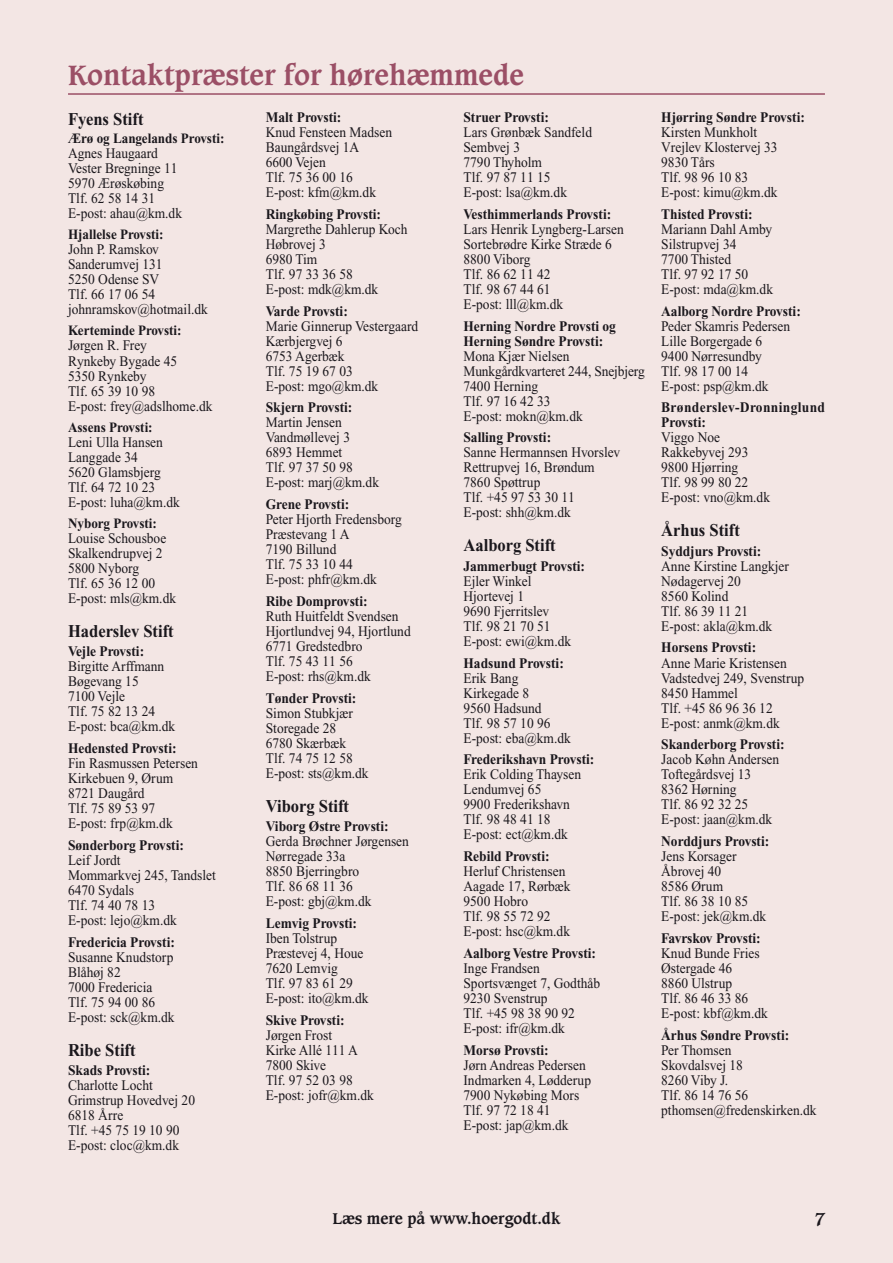
<style>
.page{position:relative;width:893px;height:1263px;background:#f3e6e4}
.page>*{position:absolute;margin:0;border:0;box-sizing:border-box;transform-origin:0 0}
.t1{font:700 27px "Caxton";color:#9b4f66}
.t2{font:700 18px "Times New Roman";color:#1a171c;scale:.92 1}
.t3{font:700 18px "Caxton";color:#1a171c}
.t4{font:700 15px "Caxton";color:#1a171c}
.t5{font:14.7px/15px "Times New Roman";color:#1a171c;scale:.92 1}
.t6{font:700 14.7px/15px "Times New Roman";color:#1a171c;scale:.92 1}
.t7{font:700 14.7px/15px "Times New Roman";letter-spacing:.025em;color:#1a171c;scale:.92 1}
.t8{font:700 14.25px "Times New Roman";color:#1a171c;scale:.92 1}
</style>
<div class="page">
<hr style="left:68px;top:93px;width:757px;height:2px;background:#9b4f66">
<h1 class="t1" style="left:68px;top:58px;width:458px">Kontaktpræster for hørehæmmede</h1>
<p class="t2" style="left:68px;top:108px;width:84px">Fyens Stift</p>
<p class="t8" style="left:68px;top:130px;width:171px">Ærø og Langelands Provsti:</p>
<p class="t5" style="left:68px;top:146px;width:125px">Agnes Haugaard<br>Vester Bregninge 11<br>5970 Ærøskøbing<br>Tlf. 62 58 14 31<br>E-post: ahau@km.dk</p>
<p class="t8" style="left:68px;top:227px;width:105px">Hjallelse Provsti:</p>
<p class="t5" style="left:68px;top:242px;width:154px">John P. Ramskov<br>Sanderumvej 131<br>5250 Odense SV<br>Tlf. 66 17 06 54 johnramskov@hotmail.dk</p>
<p class="t8" style="left:68px;top:323px;width:125px">Kerteminde Provsti:</p>
<p class="t5" style="left:68px;top:338px;width:159px">Jørgen R. Frey<br>Rynkeby Bygade 45<br>5350 Rynkeby<br>Tlf. 65 39 10 98<br>E-post: frey@adslhome.dk</p>
<p class="t8" style="left:68px;top:419px;width:94px">Assens Provsti:</p>
<p class="t5" style="left:68px;top:434px;width:123px">Leni Ulla Hansen<br>Langgade 34<br>5620 Glamsbjerg<br>Tlf. 64 72 10 23<br>E-post: luha@km.dk</p>
<p class="t8" style="left:68px;top:515px;width:98px">Nyborg Provsti:</p>
<p class="t5" style="left:68px;top:530px;width:119px">Louise Schousboe<br>Skalkendrupvej 2<br>5800 Nyborg<br>Tlf. 65 36 12 00<br>E-post: mls@km.dk</p>
<p class="t2" style="left:68px;top:621px;width:116px">Haderslev Stift</p>
<p class="t6" style="left:68px;top:644px;width:84px">Vejle Provsti:</p>
<p class="t5" style="left:68px;top:659px;width:118px">Birgitte Arffmann<br>Bøgevang 15<br>7100 Vejle<br>Tlf. 75 82 13 24<br>E-post: bca@km.dk</p>
<p class="t6" style="left:68px;top:741px;width:119px">Hedensted Provsti:</p>
<p class="t5" style="left:68px;top:756px;width:143px">Fin Rasmussen Petersen<br>Kirkebuen 9, Ørum<br>8721 Daugård<br>Tlf. 75 89 53 97<br>E-post: frp@km.dk</p>
<p class="t6" style="left:68px;top:837px;width:127px">Sønderborg Provsti:</p>
<p class="t5" style="left:68px;top:852px;width:162px">Leif Jordt<br>Mommarkvej 245, Tandslet<br>6470 Sydals<br>Tlf. 74 40 78 13<br>E-post: lejo@km.dk</p>
<p class="t6" style="left:68px;top:934px;width:118px">Fredericia Provsti:</p>
<p class="t5" style="left:68px;top:949px;width:117px">Susanne Knudstorp<br>Blåhøj 82<br>7000 Fredericia<br>Tlf. 75 94 00 86<br>E-post: sck@km.dk</p>
<p class="t2" style="left:68px;top:1040px;width:75px">Ribe Stift</p>
<p class="t6" style="left:68px;top:1063px;width:91px">Skads Provsti:</p>
<p class="t5" style="left:68px;top:1078px;width:140px">Charlotte Locht<br>Grimstrup Hovedvej 20<br>6818 Årre<br>Tlf. +45 75 19 10 90<br>E-post: cloc@km.dk</p>
<p class="t6" style="left:266px;top:110px;width:84px">Malt Provsti:</p>
<p class="t5" style="left:266px;top:125px;width:139px">Knud Fensteen Madsen<br>Baungårdsvej 1A<br>6600 Vejen<br>Tlf. 75 36 00 16<br>E-post: kfm@km.dk</p>
<p class="t6" style="left:266px;top:206px;width:127px">Ringkøbing Provsti:</p>
<p class="t5" style="left:266px;top:221px;width:156px">Margrethe Dahlerup Koch<br>Høbrovej 3<br>6980 Tim<br>Tlf. 97 33 36 58<br>E-post: mdk@km.dk</p>
<p class="t6" style="left:266px;top:303px;width:91px">Varde Provsti:</p>
<p class="t5" style="left:266px;top:318px;width:167px">Marie Ginnerup Vestergaard<br>Kærbjergvej 6<br>6753 Agerbæk<br>Tlf. 75 19 67 03<br>E-post: mgo@km.dk</p>
<p class="t6" style="left:266px;top:400px;width:96px">Skjern Provsti:</p>
<p class="t5" style="left:266px;top:415px;width:125px">Martin Jensen<br>Vandmøllevej 3<br>6893 Hemmet<br>Tlf. 97 37 50 98<br>E-post: marj@km.dk</p>
<p class="t6" style="left:266px;top:497px;width:92px">Grene Provsti:</p>
<p class="t5" style="left:266px;top:512px;width:149px">Peter Hjorth Fredensborg<br>Præstevang 1 A<br>7190 Billund<br>Tlf. 75 33 10 44<br>E-post: phfr@km.dk</p>
<p class="t6" style="left:266px;top:593px;width:112px">Ribe Domprovsti:</p>
<p class="t5" style="left:266px;top:608px;width:159px">Ruth Huitfeldt Svendsen<br>Hjortlundvej 94, Hjortlund<br>6771 Gredstedbro<br>Tlf. 75 43 11 56<br>E-post: rhs@km.dk</p>
<p class="t6" style="left:266px;top:690px;width:100px">Tønder Provsti:</p>
<p class="t5" style="left:266px;top:705px;width:113px">Simon Stubkjær<br>Storegade 28<br>6780 Skærbæk<br>Tlf. 74 75 12 58<br>E-post: sts@km.dk</p>
<p class="t2" style="left:266px;top:796px;width:92px">Viborg Stift</p>
<p class="t6" style="left:266px;top:819px;width:135px">Viborg Østre Provsti:</p>
<p class="t5" style="left:266px;top:834px;width:157px">Gerda Brøchner Jørgensen<br>Nørregade 33a<br>8850 Bjerringbro<br>Tlf. 86 68 11 36<br>E-post: gbj@km.dk</p>
<p class="t6" style="left:266px;top:915px;width:101px">Lemvig Provsti:</p>
<p class="t5" style="left:266px;top:930px;width:113px">Iben Tolstrup<br>Præstevej 4, Houe<br>7620 Lemvig<br>Tlf. 97 83 61 29<br>E-post: ito@km.dk</p>
<p class="t6" style="left:266px;top:1012px;width:87px">Skive Provsti:</p>
<p class="t5" style="left:266px;top:1027px;width:119px">Jørgen Frost<br>Kirke Allé 111 A<br>7800 Skive<br>Tlf. 97 52 03 98<br>E-post: jofr@km.dk</p>
<p class="t6" style="left:463px;top:110px;width:94px">Struer Provsti:</p>
<p class="t5" style="left:463px;top:125px;width:141px">Lars Grønbæk Sandfeld<br>Sembvej 3<br>7790 Thyholm<br>Tlf. 97 87 11 15<br>E-post: lsa@km.dk</p>
<p class="t6" style="left:463px;top:206px;width:162px">Vesthimmerlands Provsti:</p>
<p class="t5" style="left:463px;top:221px;width:176px">Lars Henrik Lyngberg-Larsen<br>Sortebrødre Kirke Stræde 6<br>8800 Viborg<br>Tlf. 86 62 11 42<br>Tlf. 98 67 44 61<br>E-post: lll@km.dk</p>
<p class="t6" style="left:463px;top:318px;width:167px">Herning Nordre Provsti og<br>Herning Søndre Provsti:</p>
<p class="t5" style="left:463px;top:348px;width:198px">Mona Kjær Nielsen<br>Munkgårdkvarteret 244, Snejbjerg<br>7400 Herning<br>Tlf. 97 16 42 33<br>E-post: mokn@km.dk</p>
<p class="t6" style="left:463px;top:430px;width:97px">Salling Provsti:</p>
<p class="t5" style="left:463px;top:445px;width:172px">Sanne Hermannsen Hvorslev<br>Rettrupvej 16, Brøndum<br>7860 Spøttrup<br>Tlf. +45 97 53 30 11<br>E-post: shh@km.dk</p>
<p class="t2" style="left:463px;top:535px;width:102px">Aalborg Stift</p>
<p class="t6" style="left:463px;top:558px;width:134px">Jammerbugt Provsti:</p>
<p class="t5" style="left:463px;top:573px;width:119px">Ejler Winkel<br>Hjortevej 1<br>9690 Fjerritslev<br>Tlf. 98 21 70 51<br>E-post: ewi@km.dk</p>
<p class="t6" style="left:463px;top:655px;width:111px">Hadsund Provsti:</p>
<p class="t5" style="left:463px;top:670px;width:118px">Erik Bang<br>Kirkegade 8<br>9560 Hadsund<br>Tlf. 98 57 10 96<br>E-post: eba@km.dk</p>
<p class="t6" style="left:463px;top:752px;width:144px">Frederikshavn Provsti:</p>
<p class="t5" style="left:463px;top:767px;width:129px">Erik Colding Thaysen<br>Lendumvej 65<br>9900 Frederikshavn<br>Tlf. 98 48 41 18<br>E-post: ect@km.dk</p>
<p class="t6" style="left:463px;top:849px;width:95px">Rebild Provsti:</p>
<p class="t5" style="left:463px;top:864px;width:118px">Herluf Christensen<br>Aagade 17, Rørbæk<br>9500 Hobro<br>Tlf. 98 55 72 92<br>E-post: hsc@km.dk</p>
<p class="t6" style="left:463px;top:945px;width:146px">Aalborg Vestre Provsti:</p>
<p class="t5" style="left:463px;top:960px;width:150px">Inge Frandsen<br>Sportsvænget 7, Godthåb<br>9230 Svenstrup<br>Tlf. +45 98 38 90 92<br>E-post: ifr@km.dk</p>
<p class="t6" style="left:463px;top:1042px;width:94px">Morsø Provsti:</p>
<p class="t5" style="left:463px;top:1057px;width:140px">Jørn Andreas Pedersen<br>Indmarken 4, Lødderup<br>7900 Nykøbing Mors<br>Tlf. 97 72 18 41<br>E-post: jap@km.dk</p>
<p class="t6" style="left:661px;top:110px;width:158px">Hjørring Søndre Provsti:</p>
<p class="t5" style="left:661px;top:125px;width:128px">Kirsten Munkholt<br>Vrejlev Klostervej 33<br>9830 Tårs<br>Tlf. 98 96 10 83<br>E-post: kimu@km.dk</p>
<p class="t6" style="left:661px;top:206px;width:101px">Thisted Provsti:</p>
<p class="t5" style="left:661px;top:221px;width:123px">Mariann Dahl Amby<br>Silstrupvej 34<br>7700 Thisted<br>Tlf. 97 92 17 50<br>E-post: mda@km.dk</p>
<p class="t6" style="left:661px;top:303px;width:153px">Aalborg Nordre Provsti:</p>
<p class="t5" style="left:661px;top:318px;width:142px">Peder Skamris Pedersen<br>Lille Borgergade 6<br>9400 Nørresundby<br>Tlf. 98 17 00 14<br>E-post: psp@km.dk</p>
<p class="t7" style="left:661px;top:400px;width:180px">Brønderslev-Dronninglund<br>Provsti:</p>
<p class="t5" style="left:661px;top:430px;width:120px">Viggo Noe<br>Rakkebyvej 293<br>9800 Hjørring<br>Tlf. 98 99 80 22<br>E-post: vno@km.dk</p>
<p class="t2" style="left:661px;top:520px;width:87px">Århus Stift</p>
<p class="t6" style="left:661px;top:543px;width:110px">Syddjurs Provsti:</p>
<p class="t5" style="left:661px;top:558px;width:140px">Anne Kirstine Langkjer<br>Nødagervej 20<br>8560 Kolind<br>Tlf. 86 39 11 21<br>E-post: akla@km.dk</p>
<p class="t6" style="left:661px;top:640px;width:105px">Horsens Provsti:</p>
<p class="t5" style="left:661px;top:655px;width:157px">Anne Marie Kristensen<br>Vadstedvej 249, Svenstrup<br>8450 Hammel<br>Tlf. +45 86 96 36 12<br>E-post: anmk@km.dk</p>
<p class="t6" style="left:661px;top:737px;width:136px">Skanderborg Provsti:</p>
<p class="t5" style="left:661px;top:752px;width:130px">Jacob Køhn Andersen<br>Toftegårdsvej 13<br>8362 Hørning<br>Tlf. 86 92 32 25<br>E-post: jaan@km.dk</p>
<p class="t6" style="left:661px;top:834px;width:119px">Norddjurs Provsti:</p>
<p class="t5" style="left:661px;top:849px;width:116px">Jens Korsager<br>Åbrovej 40<br>8586 Ørum<br>Tlf. 86 38 10 85<br>E-post: jek@km.dk</p>
<p class="t6" style="left:661px;top:930px;width:110px">Favrskov Provsti:</p>
<p class="t5" style="left:661px;top:945px;width:117px">Knud Bunde Fries<br>Østergade 46<br>8860 Ulstrup<br>Tlf. 86 46 33 86<br>E-post: kbf@km.dk</p>
<p class="t6" style="left:661px;top:1027px;width:141px">Århus Søndre Provsti:</p>
<p class="t5" style="left:661px;top:1042px;width:170px">Per Thomsen<br>Skovdalsvej 18<br>8260 Viby J.<br>Tlf. 86 14 76 56 pthomsen@fredenskirken.dk</p>
<p class="t4" style="left:332px;top:1209px;width:230px">Læs mere på www.hoergodt.dk</p>
<p class="t3" style="left:814px;top:1208px;width:12px">7</p>
</div>
